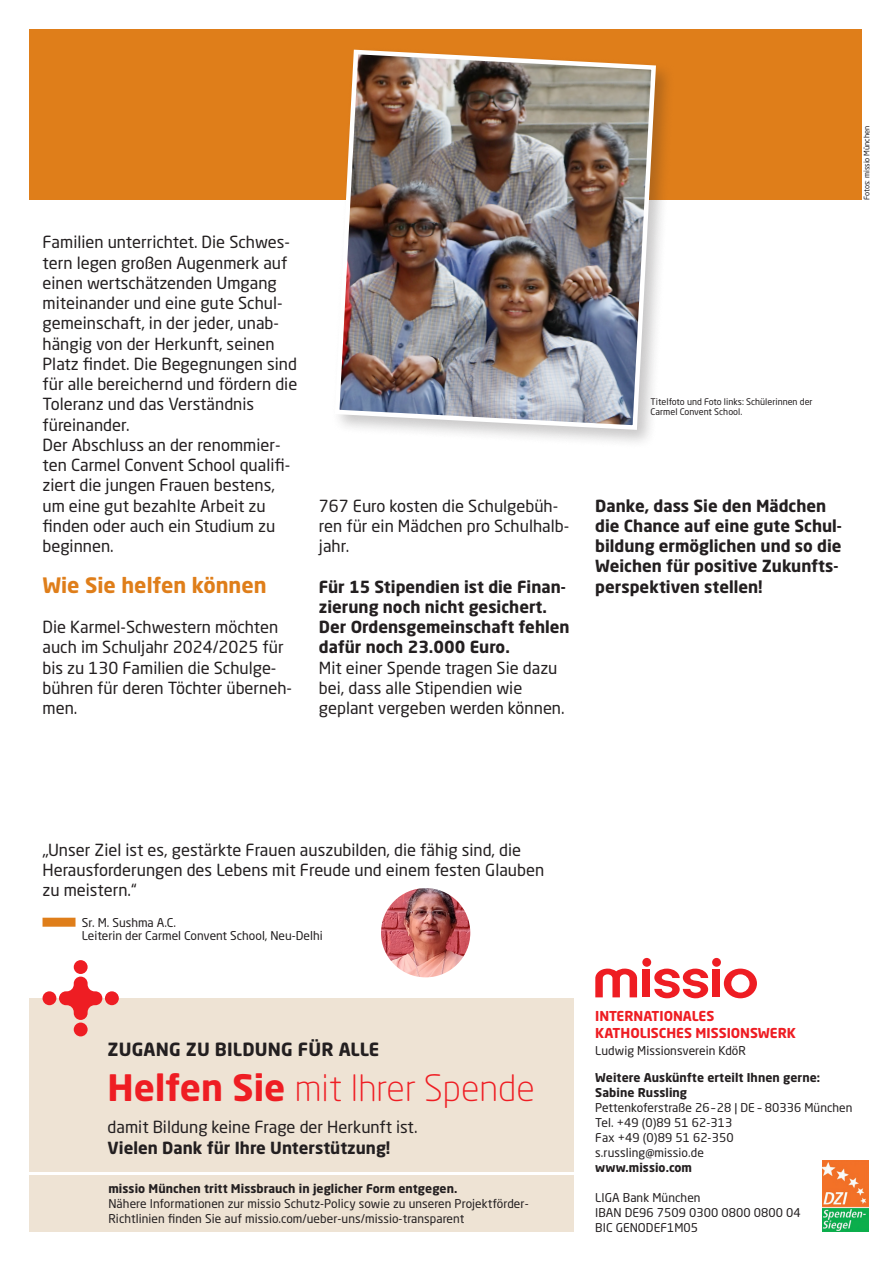
<style>
.page{position:relative;width:893px;height:1263px;background:#fff}
.page>*{position:absolute;margin:0;border:0;box-sizing:border-box;transform-origin:0 0}
.t1{font:300 36px "Neo Sans Std";color:#ee1d23}
.Fließtext_auf_GLR_bold{font:700 21px "Neo Sans Std";color:#df7e1a}
.t2{font:700 18px "Neo Sans Std";letter-spacing:.01em;color:#231f20}
.Fließtext_auf_GLR{font:16.5px/20.2px "Neo Sans Std";color:#231f20}
.Fließtext_auf_GLR-2{font:700 16.5px/20.2px "Neo Sans Std";color:#231f20}
.t3{font:700 13.5px "Neo Sans Std";color:#ee1d23}
.t4{font:12px/15px "Neo Sans Std";letter-spacing:.005em;color:#231f20}
.t5{font:700 12px "Neo Sans Std";letter-spacing:.005em;color:#231f20}
.t6{font:9px/10.5px "Neo Sans Std";color:#231f20}
.t7{font:7.5px "Neo Sans Std";color:#231f20}
.s1{font-weight:700}
</style>
<div class="page">
<div style="left:30px;top:998px;width:544px;height:173px;background:#eee3d4"></div>
<div style="left:43px;top:991px;width:13px;height:14px;background:#ee1d23;border-radius:50%"></div>
<div style="left:105px;top:991px;width:14px;height:14px;background:#ee1d23;border-radius:50%"></div>
<div style="left:74px;top:1022px;width:14px;height:14px;background:#ee1d23;border-radius:50%"></div>
<div style="left:74px;top:960px;width:14px;height:14px;background:#ee1d23;border-radius:50%"></div>
<svg style="left:59px;top:976px;width:43px;height:44px"></svg>
<div style="left:30px;top:30px;width:832px;height:170px;background:#df7e1a"></div>
<div style="left:330px;top:45px;width:346px;height:405px;background:#231f20;opacity:.25"></div>
<img style="left:332px;top:47px;width:326px;height:385px">
<div style="left:43px;top:918px;width:33px;height:9px;background:#df7e1a"></div>
<img style="left:381px;top:888px;width:89px;height:89px;border-radius:45px">
<div style="left:30px;top:1175px;width:544px;height:57px;background:#eee3d4"></div>
<img style="left:822px;top:1160px;width:46px;height:71px">
<svg style="left:595px;top:968px;width:42px;height:29px"></svg>
<svg style="left:654px;top:968px;width:54px;height:30px"></svg>
<div style="left:643px;top:969px;width:7px;height:28px;background:#ee1d23"></div>
<div style="left:642px;top:958px;width:9px;height:9px;background:#ee1d23;border-radius:50%"></div>
<div style="left:712px;top:969px;width:8px;height:28px;background:#ee1d23"></div>
<div style="left:712px;top:958px;width:9px;height:9px;background:#ee1d23;border-radius:50%"></div>
<svg style="left:724px;top:968px;width:33px;height:30px"></svg>
<p class="Fließtext_auf_GLR" style="left:43px;top:232px;width:256px">Familien unterrichtet. Die Schwes&shy;tern legen großen Augenmerk auf einen wertschätzenden Umgang miteinander und eine gute Schul&shy;gemeinschaft, in der jeder, unab&shy;hängig von der Herkunft, seinen Platz findet. Die Begegnungen sind für alle bereichernd und fördern die</p>
<p class="Fließtext_auf_GLR" style="left:43px;top:394px;width:213px">Toleranz und das Verständnis füreinander.</p>
<p class="Fließtext_auf_GLR" style="left:43px;top:434px;width:249px">Der Abschluss an der renommier&shy;ten Carmel Convent School qualifi&shy;ziert die jungen Frauen bestens, um eine gut bezahlte Arbeit zu finden oder auch ein Studium zu beginnen.</p>
<p class="Fließtext_auf_GLR_bold" style="left:43px;top:571px;width:226px">Wie Sie helfen können</p>
<p class="Fließtext_auf_GLR" style="left:43px;top:617px;width:251px">Die Karmel-Schwestern möchten auch im Schuljahr 2024/2025 für bis zu 130 Familien die Schulge&shy;bühren für deren Töchter überneh&shy;men.</p>
<p class="Fließtext_auf_GLR" style="left:319px;top:495px;width:252px">767 Euro kosten die Schulgebüh&shy;ren für ein Mädchen pro Schulhalb&shy;jahr.</p>
<p class="Fließtext_auf_GLR-2" style="left:319px;top:576px;width:252px">Für 15 Stipendien ist die Finan&shy;zierung noch nicht gesichert.<br>Der Ordensgemeinschaft fehlen dafür noch 23.000 Euro.</p>
<p class="Fließtext_auf_GLR" style="left:319px;top:657px;width:247px">Mit einer Spende tragen Sie dazu bei, dass alle Stipendien wie geplant vergeben werden können.</p>
<p class="t7" style="left:862px;top:200px;width:76px;rotate:-90deg">Fotos: missio München</p>
<p class="t6" style="left:651px;top:396px;width:164px">Titelfoto und Foto links: Schülerinnen der<br>Carmel Convent School.</p>
<p class="Fließtext_auf_GLR-2" style="left:595px;top:495px;width:248px">Danke, dass Sie den Mädchen die Chance auf eine gute Schul&shy;bildung ermöglichen und so die<br>Weichen für positive Zukunfts&shy;perspektiven stellen!</p>
<p class="Fließtext_auf_GLR" style="left:43px;top:839px;width:503px">„Unser Ziel ist es, gestärkte Frauen auszubilden, die fähig sind, die<br>Herausforderungen des Lebens mit Freude und einem festen Glauben</p>
<p class="Fließtext_auf_GLR" style="left:43px;top:880px;width:96px">zu meistern.“</p>
<p class="t4" style="left:82px;top:914px;width:96px">Sr. M. Sushma A.C.</p>
<p class="t4" style="left:82px;top:928px;width:242px">Leiterin der Carmel Convent School, Neu-Delhi</p>
<p class="t2" style="left:108px;top:1038px;width:273px">ZUGANG ZU BILDUNG FÜR ALLE</p>
<p class="t1" style="left:108px;top:1066px;width:429px"><span class="s1">Helfen Sie</span> mit Ihrer Spende</p>
<p class="Fließtext_auf_GLR" style="left:108px;top:1116px;width:311px;line-height:21px">damit Bildung keine Frage der Herkunft ist.<br><span class="s1">Vielen Dank für Ihre Unterstützung!</span></p>
<p class="t4" style="left:108px;top:1181px;width:422px"><span class="s1">missio München tritt Missbrauch in jeglicher Form entgegen.<br></span>Nähere Informationen zur missio Schutz-Policy sowie zu unseren Projektförder-<br>Richtlinien finden Sie auf missio.com/ueber-uns/missio-transparent</p>
<p class="t3" style="left:595px;top:1008px;width:120px">INTERNATIONALES</p>
<p class="t3" style="left:595px;top:1024px;width:202px">KATHOLISCHES MISSIONSWERK</p>
<p class="t4" style="left:595px;top:1043px;width:152px">Ludwig Missionsverein KdöR</p>
<p class="t5" style="left:595px;top:1070px;width:226px">Weitere Auskünfte erteilt Ihnen gerne:</p>
<p class="t5" style="left:595px;top:1085px;width:93px">Sabine Russling</p>
<p class="t4" style="left:595px;top:1100px;width:259px">Pettenkoferstraße 26–28 | DE – 80336 München</p>
<p class="t4" style="left:595px;top:1115px;width:139px">Tel. +49 (0)89 51 62-313</p>
<p class="t4" style="left:595px;top:1130px;width:140px">Fax +49 (0)89 51 62-350</p>
<p class="t4" style="left:595px;top:1145px;width:110px">s.russling@missio.de</p>
<p class="t5" style="left:595px;top:1160px;width:98px">www.missio.com</p>
<p class="t4" style="left:595px;top:1190px;width:107px">LIGA Bank München</p>
<p class="t4" style="left:595px;top:1205px;width:207px">IBAN DE96 7509 0300 0800 0800 04</p>
<p class="t4" style="left:595px;top:1220px;width:104px">BIC GENODEF1M05</p>
</div>
